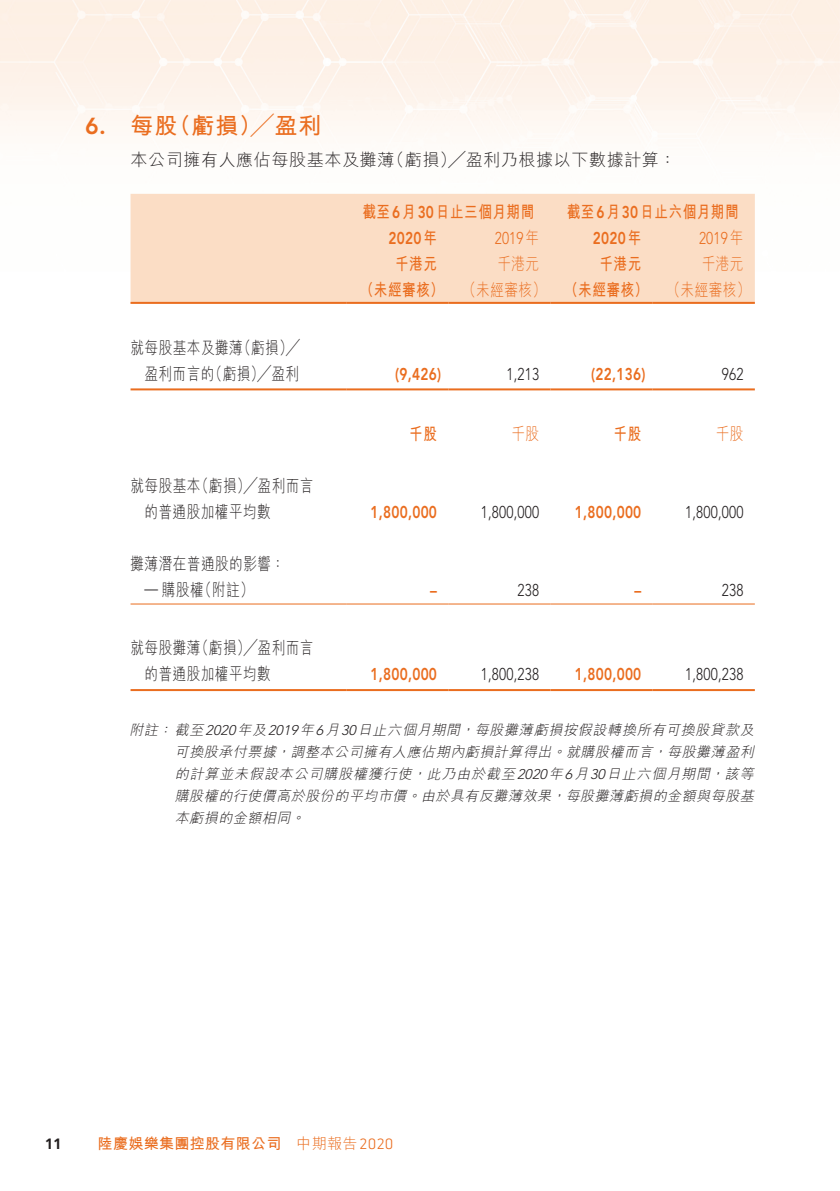
<style>
.page{position:relative;width:840px;height:1191px;background:#fff}
.page>*{position:absolute;margin:0;border:0;box-sizing:border-box;transform-origin:0 0}
._01_H1{font:700 23px "M Hei HK";color:#ea6d1f}
._01_H1-2{font:800 23px "Avenir LT Std";color:#ea6d1f}
._50_Table_txt{font:300 17px "M Hei HK";letter-spacing:.035em;color:#231f20;scale:.8 1}
._50_Table_txt-2{font:800 17px "Avenir LT Std";letter-spacing:.02em;color:#ea6d1f;scale:.8 1}
._50_Table_txt-3{font:300 17px "Avenir LT Std";letter-spacing:.015em;color:#231f20;scale:.8 1}
._50_Table_txt-4{font:700 17px "M Hei HK";letter-spacing:.04em;color:#ea6d1f;scale:.8 1}
._00_txt{font:300 17px "M Hei HK";letter-spacing:.035em;color:#231f20}
._50_Table_txt-5{font:300 17px "M Hei HK";letter-spacing:.035em;color:#ea6d1f;scale:.8 1}
._50_Table_txt-6{font:300 17px "Avenir LT Std";letter-spacing:.015em;color:#ea6d1f;scale:.8 1}
.t1{font:700 15px "M Hei HK";letter-spacing:.02em;color:#ea6d1f}
.t2{font:300 15px "M Hei HK";color:#ea6d1f}
.t3{font:700 15px "Frutiger LT Std";color:#231f20}
._06_Notes{font:italic 300 14px/22px "M Hei HK";color:#231f20}
.s1{font-family:"Avenir LT Std";font-weight:800}
.s2{font-family:"M Hei HK";font-weight:700}
.s3{font-family:"M Hei HK"}
.s4{font-family:"Avenir LT Std"}
.s5{font-family:"Battersea"}
</style>
<div class="page">
<img style="left:0;top:0;width:839px;height:692px">
<div style="left:130px;top:194px;width:624px;height:108px;background:#fbddc5"></div>
<hr style="left:130px;top:302px;width:216px;height:2px;background:#ea6d1f">
<hr style="left:346px;top:302px;width:102px;height:2px;background:#ea6d1f">
<hr style="left:448px;top:302px;width:102px;height:2px;background:#ea6d1f">
<hr style="left:550px;top:302px;width:102px;height:2px;background:#ea6d1f">
<hr style="left:652px;top:302px;width:102px;height:2px;background:#ea6d1f">
<hr style="left:130px;top:388px;width:216px;height:2px;background:#ea6d1f">
<hr style="left:346px;top:388px;width:102px;height:2px;background:#ea6d1f">
<hr style="left:448px;top:388px;width:102px;height:2px;background:#ea6d1f">
<hr style="left:550px;top:388px;width:102px;height:2px;background:#ea6d1f">
<hr style="left:652px;top:388px;width:102px;height:2px;background:#ea6d1f">
<hr style="left:130px;top:603px;width:216px;height:1px;background:#ea6d1f">
<hr style="left:346px;top:603px;width:102px;height:1px;background:#ea6d1f">
<hr style="left:448px;top:603px;width:102px;height:1px;background:#ea6d1f">
<hr style="left:550px;top:603px;width:102px;height:1px;background:#ea6d1f">
<hr style="left:652px;top:603px;width:102px;height:1px;background:#ea6d1f">
<hr style="left:130px;top:689px;width:216px;height:2px;background:#ea6d1f">
<hr style="left:346px;top:689px;width:102px;height:2px;background:#ea6d1f">
<hr style="left:448px;top:689px;width:102px;height:2px;background:#ea6d1f">
<hr style="left:550px;top:689px;width:102px;height:2px;background:#ea6d1f">
<hr style="left:652px;top:689px;width:102px;height:2px;background:#ea6d1f">
<p class="_01_H1-2" style="left:85px;top:112px;width:22px">6.</p>
<p class="_01_H1" style="left:168px;top:109px;width:154px">（虧損）╱盈利</p>
<p class="_01_H1" style="left:130px;top:109px;width:48px">每股</p>
<p class="_00_txt" style="left:387px;top:151px;width:290px">（虧損）╱盈利乃根據以下數據計算：</p>
<p class="_00_txt" style="left:130px;top:151px;width:265px">本公司擁有人應佔每股基本及攤薄</p>
<p class="_50_Table_txt" style="left:237px;top:339px;width:79px">（虧損 ╱(</p>
<p class="_50_Table_txt" style="left:130px;top:339px;width:142px">就每股基本及攤薄</p>
<p class="_50_Table_txt" style="left:209px;top:365px;width:114px">（虧損）╱盈利</p>
<p class="_50_Table_txt" style="left:144px;top:365px;width:89px">盈利而言的</p>
<p class="_50_Table_txt" style="left:195px;top:477px;width:149px">（虧損）╱盈利而言</p>
<p class="_50_Table_txt" style="left:130px;top:477px;width:89px">就每股基本</p>
<p class="_50_Table_txt" style="left:144px;top:503px;width:159px">的普通股加權平均數</p>
<p class="_50_Table_txt" style="left:130px;top:555px;width:194px">攤薄潛在普通股的影響：</p>
<p class="_50_Table_txt" style="left:198px;top:581px;width:71px">（附註(</p>
<p class="_50_Table_txt" style="left:162px;top:581px;width:54px">購股權</p>
<p class="_50_Table_txt-3" style="left:144px;top:578px;width:19px">—</p>
<p class="_50_Table_txt" style="left:195px;top:639px;width:149px">（虧損）╱盈利而言</p>
<p class="_50_Table_txt" style="left:130px;top:639px;width:89px">就每股攤薄</p>
<p class="_50_Table_txt" style="left:144px;top:665px;width:159px">的普通股加權平均數</p>
<p class="_50_Table_txt-4" style="left:362px;top:199px;width:216px">截至 月<span class="s1">6 30</span>日止三個月期間</p>
<p class="_50_Table_txt-4" style="left:566px;top:199px;width:216px">截至 月<span class="s1">6 30</span>日止六個月期間</p>
<p class="_50_Table_txt-2" style="left:388px;top:228px;width:62px">2020<span class="s2">年</span></p>
<p class="_50_Table_txt-6" style="left:494px;top:228px;width:57px">2019 <span class="s3">年</span></p>
<p class="_50_Table_txt-2" style="left:592px;top:228px;width:62px">2020 <span class="s2">年</span></p>
<p class="_50_Table_txt-6" style="left:698px;top:228px;width:57px">2019 <span class="s3">年</span></p>
<p class="_50_Table_txt-4" style="left:395px;top:251px;width:54px">千港元</p>
<p class="_50_Table_txt-5" style="left:497px;top:255px;width:54px">千港元</p>
<p class="_50_Table_txt-4" style="left:599px;top:251px;width:54px">千港元</p>
<p class="_50_Table_txt-5" style="left:701px;top:255px;width:54px">千港元</p>
<p class="_50_Table_txt-4" style="left:360px;top:277px;width:106px">（未經審核）</p>
<p class="_50_Table_txt-5" style="left:462px;top:281px;width:106px">（未經審核）</p>
<p class="_50_Table_txt-4" style="left:564px;top:277px;width:106px">（未經審核）</p>
<p class="_50_Table_txt-5" style="left:666px;top:281px;width:106px">（未經審核(</p>
<p class="_50_Table_txt-2" style="left:395px;top:364px;width:59px">)9,426(</p>
<p class="_50_Table_txt-3" style="left:506px;top:364px;width:42px">1,213</p>
<p class="_50_Table_txt-2" style="left:591px;top:364px;width:69px">)22,136(</p>
<p class="_50_Table_txt-3" style="left:721px;top:364px;width:29px">962</p>
<p class="_50_Table_txt-4" style="left:409px;top:422px;width:36px">千股</p>
<p class="_50_Table_txt-5" style="left:511px;top:425px;width:36px">千股</p>
<p class="_50_Table_txt-4" style="left:613px;top:422px;width:36px">千股</p>
<p class="_50_Table_txt-5" style="left:715px;top:425px;width:36px">千股</p>
<p class="_50_Table_txt-2" style="left:370px;top:502px;width:84px">1,800,000</p>
<p class="_50_Table_txt-3" style="left:480px;top:502px;width:74px">1,800,000</p>
<p class="_50_Table_txt-2" style="left:574px;top:502px;width:84px">1,800,000</p>
<p class="_50_Table_txt-3" style="left:684px;top:502px;width:74px">1,800,000</p>
<p class="_50_Table_txt-2" style="left:430px;top:580px;width:10px">–</p>
<p class="_50_Table_txt-3" style="left:517px;top:580px;width:29px">238</p>
<p class="_50_Table_txt-2" style="left:634px;top:580px;width:10px">–</p>
<p class="_50_Table_txt-3" style="left:721px;top:580px;width:29px">238</p>
<p class="_50_Table_txt-2" style="left:370px;top:664px;width:84px">1,800,000</p>
<p class="_50_Table_txt-3" style="left:480px;top:664px;width:74px">1,800,238</p>
<p class="_50_Table_txt-2" style="left:574px;top:664px;width:84px">1,800,000</p>
<p class="_50_Table_txt-3" style="left:684px;top:664px;width:74px">1,800,238</p>
<p class="_06_Notes" style="left:474px;top:718px;width:283px">每股攤薄虧損按假設轉換所有可換股貸款及</p>
<p class="_06_Notes" style="left:129px;top:718px;width:33px">附註</p>
<p class="_06_Notes" style="left:158px;top:718px;width:306px">：截至<span class="s4">2020</span>年及<span class="s4">2019</span>年<span class="s4">6</span>月<span class="s4">30</span>日止六個月期間</p>
<p class="_06_Notes" style="left:460px;top:718px;width:18px">，</p>
<p class="_06_Notes" style="left:290px;top:740px;width:265px">調整本公司擁有人應佔期內虧損計算得出</p>
<p class="_06_Notes" style="left:175px;top:740px;width:106px">可換股承付票據</p>
<p class="_06_Notes" style="left:565px;top:740px;width:91px">就購股權而言</p>
<p class="_06_Notes" style="left:666px;top:740px;width:91px">每股攤薄盈利</p>
<p class="_06_Notes" style="left:551px;top:740px;width:18px">。</p>
<p class="_06_Notes" style="left:276px;top:740px;width:18px">，</p>
<p class="_06_Notes" style="left:652px;top:740px;width:18px">，</p>
<p class="_06_Notes" style="left:175px;top:762px;width:241px">的計算並未假設本公司購股權獲行使</p>
<p class="_06_Notes" style="left:426px;top:762px;width:288px">此乃由於截至<span class="s4">2020</span>年<span class="s4">6</span>月<span class="s4">30</span>日止六個月期間</p>
<p class="_06_Notes" style="left:724px;top:762px;width:33px">該等</p>
<p class="_06_Notes" style="left:412px;top:762px;width:18px">，</p>
<p class="_06_Notes" style="left:710px;top:762px;width:18px">，</p>
<p class="_06_Notes" style="left:290px;top:784px;width:120px;text-indent:-116px">購股權的行使價高於股份的平均市價。</p>
<p class="_06_Notes" style="left:421px;top:784px;width:134px">由於具有反攤薄效果</p>
<p class="_06_Notes" style="left:565px;top:784px;width:192px">每股攤薄虧損的金額與每股基</p>
<p class="_06_Notes" style="left:406px;top:784px;width:18px">。</p>
<p class="_06_Notes" style="left:551px;top:784px;width:18px">，</p>
<p class="_06_Notes" style="left:175px;top:806px;width:120px">本虧損的金額相同</p>
<p class="t3" style="left:45px;top:1135px;width:18px">11</p>
<p class="t1" style="left:98px;top:1133px;width:185px">陸慶娛樂集團控股有限公司</p>
<p class="t2" style="left:296px;top:1136px;width:98px">中期報告<span class="s5">2020</span></p>
</div>
